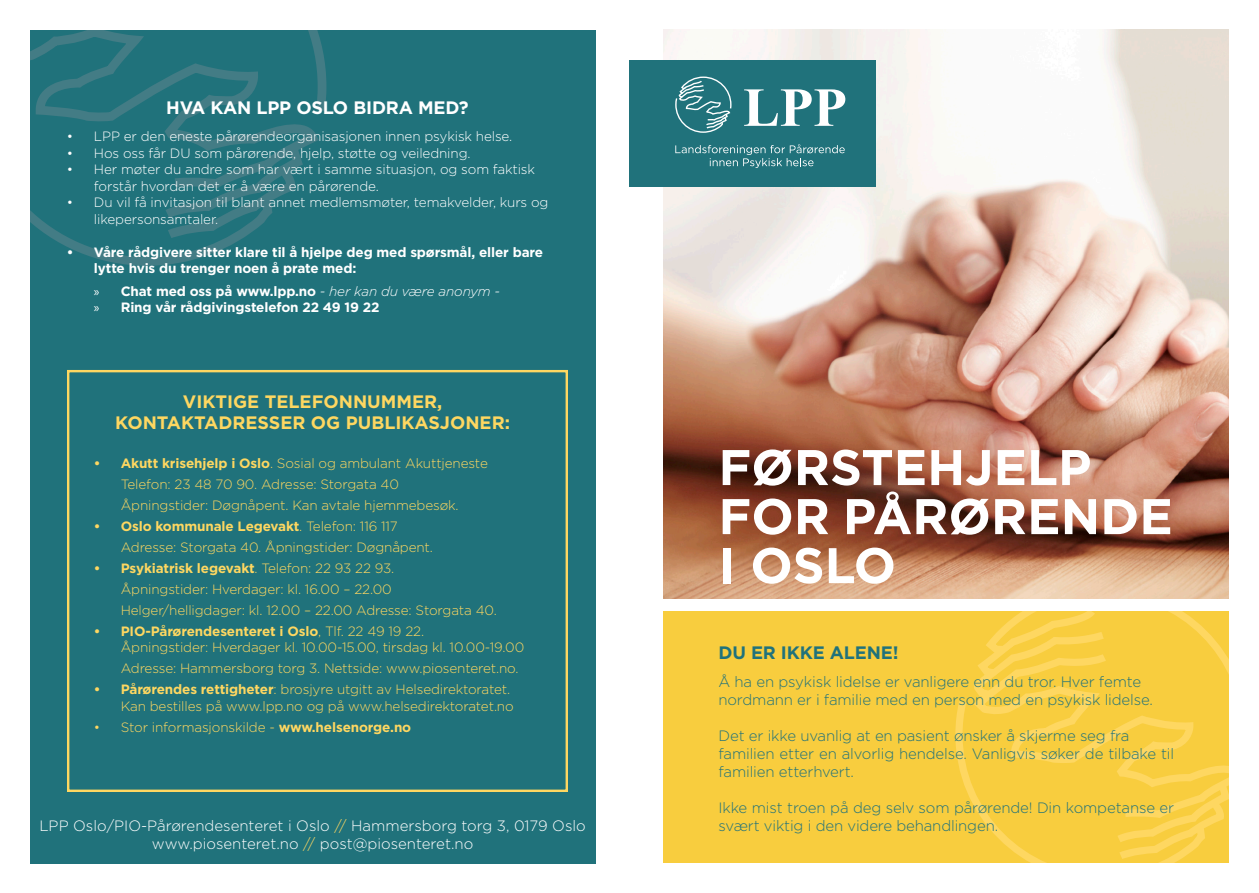
<style>
.page{position:relative;width:1259px;height:893px;background:#fff}
.page>*{position:absolute;margin:0;border:0;box-sizing:border-box;transform-origin:0 0}
.t1{font:700 49.95px/49.1px "Gotham";color:#fff}
.t2{font:700 18px "Gotham";color:#fed761}
.t3{font:700 18px "Gotham";letter-spacing:-.01em;color:#fff}
.t4{font:700 18px "Gotham";letter-spacing:-.01em;color:#20727b}
.t5{font:300 15px/18px "Gotham";letter-spacing:-.01em;color:#20727b}
.t6{font:300 15px "Gotham";color:#fff}
.t7{font:300 13.5px/16.5px "Gotham";letter-spacing:-.01em;color:#fed761;text-align:right}
.t8{font:300 13.5px/16.5px "Gotham";letter-spacing:-.01em;color:#fff}
.t9{font:700 13.5px/16.5px "Gotham";letter-spacing:-.01em;color:#fff}
.t10{font:700 13.5px "Gotham";letter-spacing:-.01em;color:#fed761}
.s1{font-family:"Myriad Pro";font-weight:400}
.s2{font-weight:300;font-style:italic}
.s3{font-weight:700}
.s4{font-weight:300}
.s5{color:#fed761}
</style>
<div class="page">
<div style="left:30px;top:30px;width:565px;height:833px;background:#20727b"></div>
<svg style="left:30px;top:210px;width:213px;height:56px"></svg>
<svg style="left:30px;top:30px;width:289px;height:118px"></svg>
<svg style="left:165px;top:147px;width:138px;height:91px"></svg>
<div style="left:663px;top:610px;width:566px;height:253px;background:#f8cd3e"></div>
<svg style="left:955px;top:701px;width:225px;height:162px"></svg>
<svg style="left:973px;top:610px;width:256px;height:249px"></svg>
<img style="left:663px;top:30px;width:566px;height:568px">
<div style="left:629px;top:61px;width:247px;height:126px;background:#20727b"></div>
<svg style="left:675px;top:77px;width:56px;height:56px"></svg>
<svg style="left:744px;top:89px;width:101px;height:37px"></svg>
<svg style="left:675px;top:144px;width:169px;height:24px"></svg>
<div style="left:67px;top:370px;width:501px;height:422px;border:2px solid #fed761"></div>
<p class="t3" style="left:166px;top:96px;width:304px">HVA KAN LPP OSLO BIDRA MED?</p>
<p class="t8" style="left:67px;top:128px;width:447px">• LPP er den eneste pårørendeorganisasjonen innen psykisk helse.</p>
<p class="t8" style="left:67px;top:144px;width:405px">• Hos oss får DU som pårørende, hjelp, støtte og veiledning.</p>
<p class="t8" style="left:94px;top:161px;width:442px;text-indent:-27px">• Her møter du andre som har vært i samme situasjon, og som faktisk forstår hvordan det er å være en pårørende.</p>
<p class="t8" style="left:94px;top:194px;width:456px;text-indent:-27px">• Du vil få invitasjon til blant annet medlemsmøter, temakvelder, kurs og likepersonsamtaler.</p>
<p class="t9" style="left:94px;top:244px;width:450px;text-indent:-27px">• Våre rådgivere sitter klare til å hjelpe deg med spørsmål, eller bare lytte hvis du trenger noen å prate med:</p>
<p class="t9" style="left:94px;top:283px;width:408px"><span class="s1">»</span> Chat med oss på www.lpp.no <span class="s2">- her kan du være anonym -</span></p>
<p class="t9" style="left:94px;top:299px;width:287px"><span class="s1">»</span> Ring vår rådgivingstelefon 22 49 19 22</p>
<p class="t2" style="left:183px;top:389px;width:261px">VIKTIGE TELEFONNUMMER,</p>
<p class="t2" style="left:115px;top:410px;width:396px">KONTAKTADRESSER OG PUBLIKASJONER:</p>
<p class="t7" style="left:94px;top:454px;width:396px"><span class="s3">• Akutt krisehjelp i Oslo</span>. Sosial og ambulant Akuttjeneste</p>
<p class="t7" style="left:121px;top:475px;width:280px">Telefon: 23 48 70 90. Adresse: Storgata 40</p>
<p class="t7" style="left:121px;top:496px;width:339px">Åpningstider: Døgnåpent. Kan avtale hjemmebesøk.</p>
<p class="t10" style="left:94px;top:517px;width:306px">• Oslo kommunale Legevakt<span class="s4">. Telefon: 116 117</span></p>
<p class="t7" style="left:121px;top:538px;width:314px">Adresse: Storgata 40. Åpningstider: Døgnåpent.</p>
<p class="t10" style="left:94px;top:559px;width:302px">• Psykiatrisk legevakt<span class="s4">. Telefon: 22 93 22 93.</span></p>
<p class="t7" style="left:121px;top:580px;width:272px">Åpningstider: Hverdager: kl. 16.00 – 22.00</p>
<p class="t7" style="left:121px;top:601px;width:377px">Helger/helligdager: kl. 12.00 – 22.00 Adresse: Storgata 40.</p>
<p class="t10" style="left:94px;top:622px;width:332px">• PIO-Pårørendesenteret i Oslo<span class="s4">, Tlf. 22 49 19 22.</span></p>
<p class="t7" style="left:121px;top:639px;width:405px">Åpningstider: Hverdager kl. 10.00-15.00, tirsdag kl. 10.00-19.00</p>
<p class="t7" style="left:121px;top:660px;width:399px">Adresse: Hammersborg torg 3. Nettside: www.piosenteret.no.</p>
<p class="t7" style="left:94px;top:681px;width:421px"><span class="s3">• Pårørendes rettigheter</span>: brosjyre utgitt av Helsedirektoratet.<br>Kan bestilles på www.lpp.no og på www.helsedirektoratet.no</p>
<p class="t7" style="left:94px;top:718px;width:319px">• Stor informasjonskilde - <span class="s3">www.helsenorge.no</span></p>
<p class="t6" style="left:39px;top:816px;width:548px">LPP Oslo/PIO-Pårørendesenteret i Oslo <span class="s5">//</span> Hammersborg torg 3, 0179 Oslo</p>
<p class="t6" style="left:152px;top:834px;width:323px">www.piosenteret.no <span class="s5">//</span> post@piosenteret.no</p>
<p class="t1" style="left:718px;top:443px;width:374px">FØRSTEHJELP</p>
<p class="t1" style="left:718px;top:492px;width:456px">FOR PÅRØRENDE<br>I OSLO</p>
<p class="t4" style="left:718px;top:641px;width:181px">DU ER IKKE ALENE!</p>
<p class="t5" style="left:718px;top:673px;width:424px">Å ha en psykisk lidelse er vanligere enn du tror. Hver femte</p>
<p class="t5" style="left:718px;top:691px;width:436px">nordmann er i familie med en person med en psykisk lidelse.</p>
<p class="t5" style="left:718px;top:727px;width:412px">Det er ikke uvanlig at en pasient ønsker å skjerme seg fra</p>
<p class="t5" style="left:718px;top:745px;width:457px">familien etter en alvorlig hendelse. Vanligvis søker de tilbake til familien etterhvert.</p>
<p class="t5" style="left:718px;top:799px;width:457px">Ikke mist troen på deg selv som pårørende! Din kompetanse er svært viktig i den videre behandlingen.</p>
</div>
